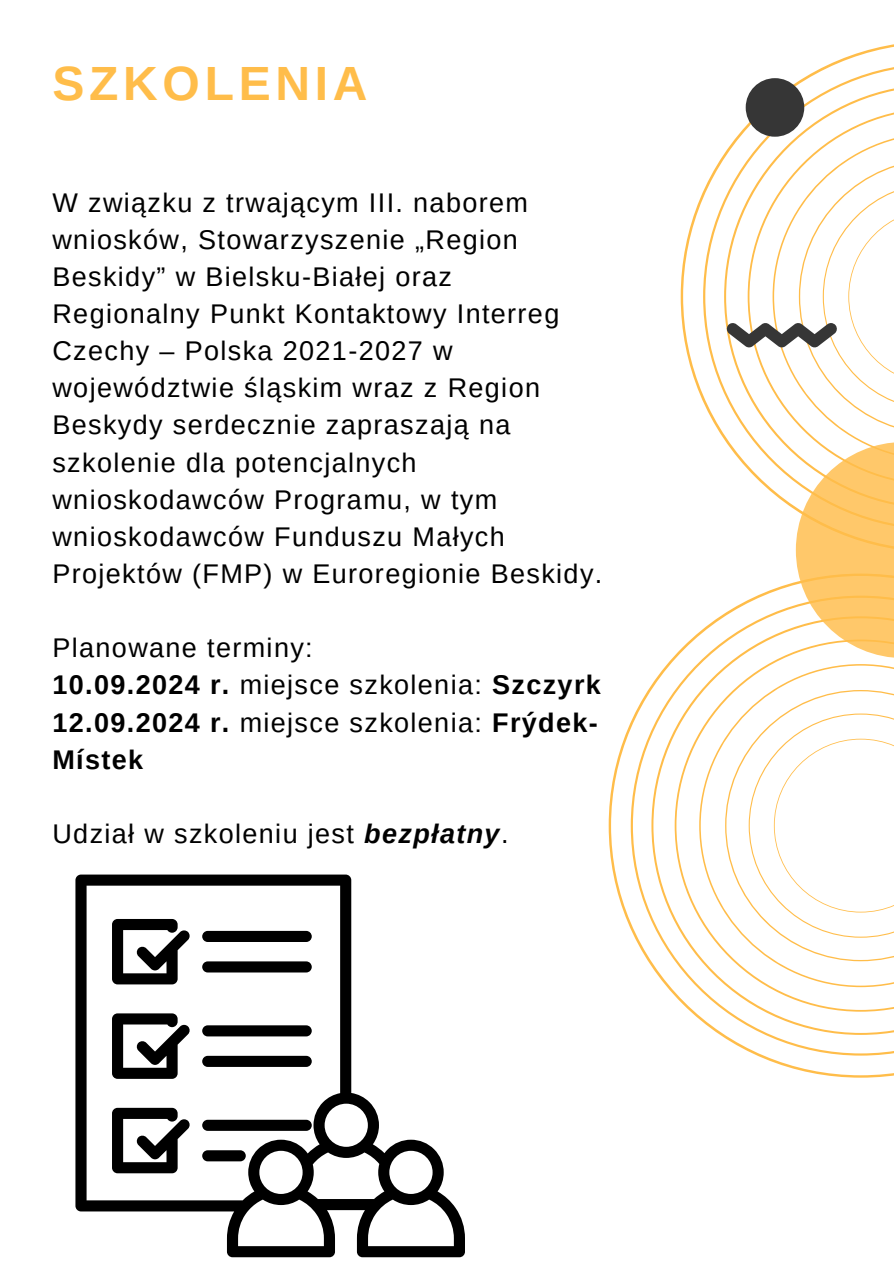
<style>
.page{position:relative;width:894px;height:1264px;background:#fff}
.page>*{position:absolute;margin:0;border:0;box-sizing:border-box;transform-origin:0 0}
.t1{font:700 48px "Arimo";letter-spacing:.1em;color:#ffbd4a}
.t2{font:27px/37.2px "Arimo";letter-spacing:.05em;color:#000}
.t3{font:700 27px/37.2px "Arimo";letter-spacing:.05em;color:#000}
.s1{font-weight:400}
.s2{font-weight:700;font-style:italic}
</style>
<div class="page">
<svg style="left:608px;top:724px;width:285px;height:353px"></svg>
<svg style="left:630px;top:612px;width:263px;height:443px"></svg>
<svg style="left:680px;top:44px;width:213px;height:357px"></svg>
<svg style="left:703px;top:63px;width:190px;height:379px"></svg>
<svg style="left:726px;top:133px;width:167px;height:525px"></svg>
<div style="left:745px;top:78px;width:59px;height:59px;background:#363636;border-radius:50%"></div>
<svg style="left:75px;top:874px;width:390px;height:383px"></svg>
<p class="t1" style="left:52px;top:57px;width:316px">SZKOLENIA</p>
<p class="t2" style="left:52px;top:183px;width:551px">W związku z trwającym III. naborem wniosków, Stowarzyszenie „Region Beskidy” w Bielsku-Białej oraz Regionalny Punkt Kontaktowy Interreg Czechy – Polska 2021-2027 w województwie śląskim wraz z Region Beskydy serdecznie zapraszają na szkolenie dla potencjalnych wnioskodawców Programu, w tym wnioskodawców Funduszu Małych Projektów (FMP) w Euroregionie Beskidy.</p>
<p class="t2" style="left:52px;top:629px;width:262px">Planowane terminy:</p>
<h1 class="t3" style="left:52px;top:666px;width:549px">10.09.2024 r. <span class="s1">miejsce szkolenia:</span> Szczyrk</h1>
<p class="t3" style="left:52px;top:703px;width:546px">12.09.2024 r. <span class="s1">miejsce szkolenia:</span> Frýdek-<br>Místek</p>
<p class="t2" style="left:52px;top:815px;width:457px">Udział w szkoleniu jest <span class="s2">bezpłatny</span>.</p>
</div>
